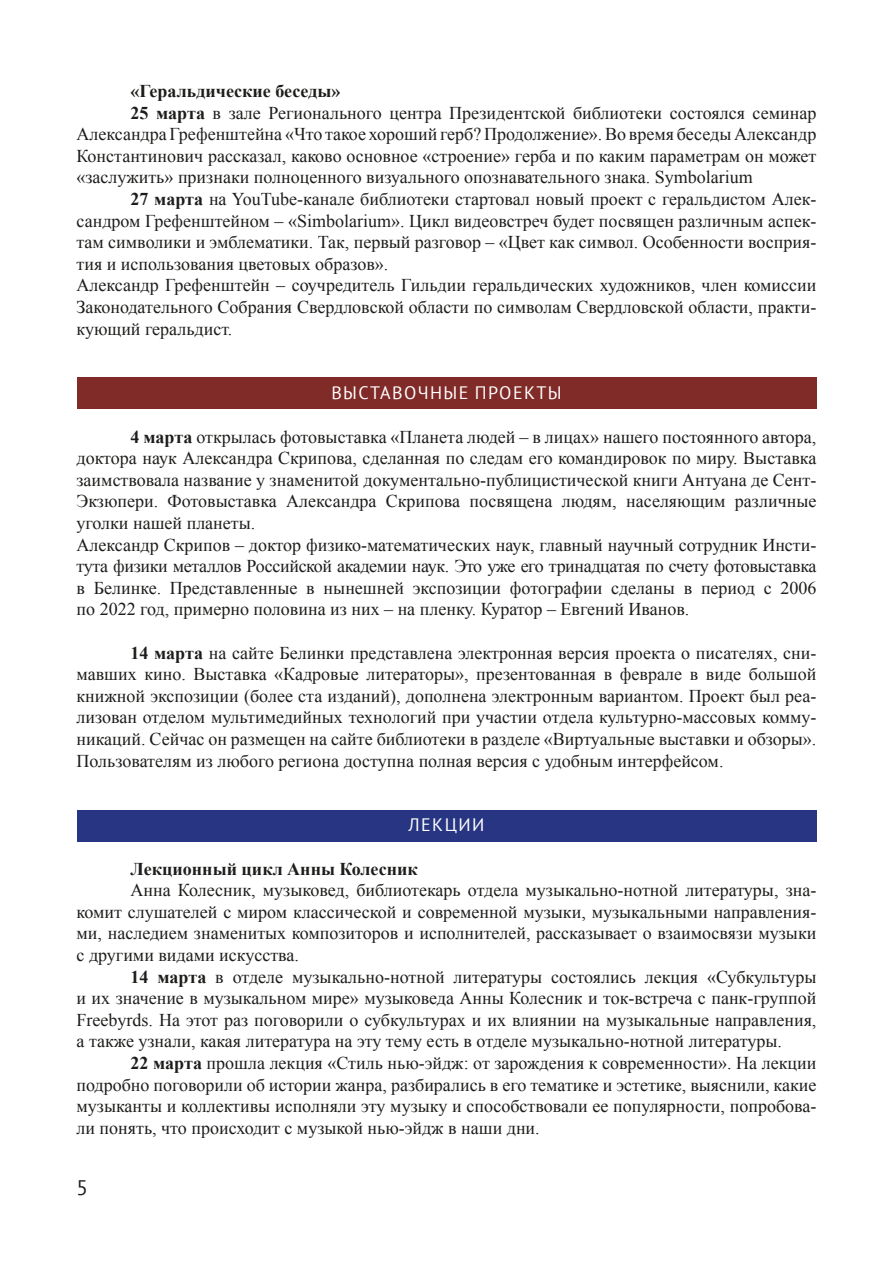
<style>
.page{position:relative;width:893px;height:1263px;background:#fff}
.page>*{position:absolute;margin:0;border:0;box-sizing:border-box;transform-origin:0 0}
.t1{font:21px "PT Sans";color:#1d1d1b}
.основной{font:18px/21.6px "Times New Roman";color:#1d1d1b;text-align:justify}
.основной-2{font:700 18px "Times New Roman";color:#1d1d1b}
.подгаз{font:18px "PT Sans";letter-spacing:.08em;color:#fff}
.основной-3{font:18px "PT Sans";letter-spacing:.08em;color:#fff}
.s1{font-weight:700}
</style>
<div class="page">
<div style="left:77px;top:810px;width:739px;height:32px;background:#283583"></div>
<div style="left:77px;top:377px;width:739px;height:32px;background:#812b29"></div>
<p class="основной-2" style="left:131px;top:78px;width:212px">«Геральдические беседы»</p>
<p class="основной" style="left:77px;top:101px;width:741px;text-indent:54px"><span class="s1">25 марта</span> в зале Регионального центра Президентской библиотеки состоялся семинар Александра Грефенштейна «Что такое хороший герб? Продолжение». Во время беседы Александр Константинович рассказал, каково основное «строение» герба и по каким параметрам он может «заслужить» признаки полноценного визуального опознавательного знака. Symbolarium</p>
<p class="основной" style="left:77px;top:188px;width:741px;text-indent:54px"><span class="s1">27 марта</span> на YouTube-канале библиотеки стартовал новый проект с геральдистом Алек&shy;сандром Грефенштейном – «Simbolarium». Цикл видеовстреч будет посвящен различным аспек&shy;там символики и эмблематики. Так, первый разговор – «Цвет как символ. Особенности восприя&shy;тия и использования цветовых образов».</p>
<p class="основной" style="left:77px;top:274px;width:741px">Александр Грефенштейн – соучредитель Гильдии геральдических художников, член комиссии Законодательного Собрания Свердловской области по символам Свердловской области, практи&shy;кующий геральдист.</p>
<p class="подгаз" style="left:331px;top:381px;width:232px">ВЫСТАВОЧНЫЕ ПРОЕКТЫ</p>
<p class="основной" style="left:77px;top:425px;width:741px;text-indent:54px"><span class="s1">4 марта</span> открылась фотовыставка «Планета людей – в лицах» нашего постоянного автора, доктора наук Александра Скрипова, сделанная по следам его командировок по миру. Выставка заимствовала название у знаменитой документально-публицистической книги Антуана де Сент-Экзюпери. Фотовыставка Александра Скрипова посвящена людям, населяющим различные уголки нашей планеты.</p>
<p class="основной" style="left:77px;top:533px;width:741px">Александр Скрипов – доктор физико-математических наук, главный научный сотрудник Инсти&shy;тута физики металлов Российской академии наук. Это уже его тринадцатая по счету фотовыставка в Белинке. Представленные в нынешней экспозиции фотографии сделаны в период с 2006 по 2022 год, примерно половина из них – на пленку. Куратор – Евгений Иванов.</p>
<p class="основной" style="left:77px;top:641px;width:741px;text-indent:54px"><span class="s1">14 марта</span> на сайте Белинки представлена электронная версия проекта о писателях, сни&shy;мавших кино. Выставка «Кадровые литераторы», презентованная в феврале в виде большой книжной экспозиции (более ста изданий), дополнена электронным вариантом. Проект был реа&shy;лизован отделом мультимедийных технологий при участии отдела культурно-массовых комму&shy;никаций. Сейчас он размещен на сайте библиотеки в разделе «Виртуальные выставки и обзоры».<br>Пользователям из любого региона доступна полная версия с удобным интерфейсом.</p>
<p class="основной-3" style="left:408px;top:813px;width:77px">ЛЕКЦИИ</p>
<p class="основной-2" style="left:131px;top:856px;width:289px">Лекционный цикл Анны Колесник</p>
<p class="основной" style="left:77px;top:879px;width:741px;text-indent:54px">Анна Колесник, музыковед, библиотекарь отдела музыкально-нотной литературы, зна&shy;комит слушателей с миром классической и современной музыки, музыкальными направления&shy;ми, наследием знаменитых композиторов и исполнителей, рассказывает о взаимосвязи музыки с другими видами искусства.</p>
<p class="основной" style="left:77px;top:965px;width:741px;text-indent:54px"><span class="s1">14 марта</span> в отделе музыкально-нотной литературы состоялись лекция «Субкультуры и их значение в музыкальном мире» музыковеда Анны Колесник и ток-встреча с панк-группой Freebyrds. На этот раз поговорили о субкультурах и их влиянии на музыкальные направления, а также узнали, какая литература на эту тему есть в отделе музыкально-нотной литературы.</p>
<p class="основной" style="left:77px;top:1052px;width:741px;text-indent:54px"><span class="s1">22 марта</span> прошла лекция «Стиль нью-эйдж: от зарождения к современности». На лекции подробно поговорили об истории жанра, разбирались в его тематике и эстетике, выяснили, какие музыканты и коллективы исполняли эту музыку и способствовали ее популярности, попробова&shy;ли понять, что происходит с музыкой нью-эйдж в наши дни.</p>
<p class="t1" style="left:77px;top:1174px;width:13px">5</p>
</div>
